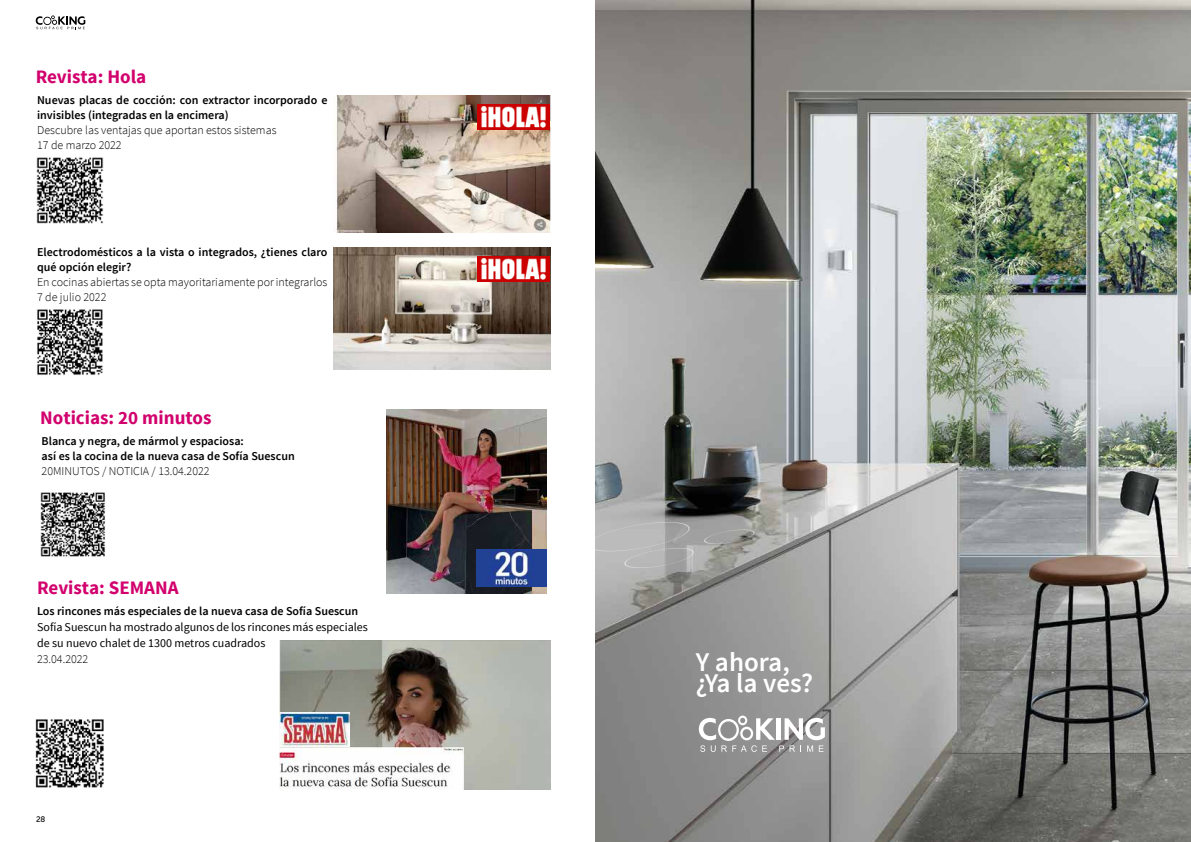
<style>
.page{position:relative;width:1191px;height:842px;background:#fff}
.page>*{position:absolute;margin:0;border:0;box-sizing:border-box;transform-origin:0 0}
.t1{font:600 27px/21px "Source Sans Pro";color:#fff}
.t2{font:700 19px "Source Sans Pro";color:#d2006d}
.t3{font:600 12px/15px "Source Sans Pro";color:#000}
.t4{font:300 12px/15px "Source Sans Pro";color:#000}
.t5{font:12px/16px "Source Sans Pro";color:#000}
.t6{font:8px "Museo Sans 500";color:#000}
</style>
<div class="page">
<svg style="left:36px;top:15px;width:49px;height:14px"></svg>
<img style="left:595px;top:0;width:596px;height:842px">
<svg style="left:699px;top:716px;width:126px;height:36px"></svg>
<svg style="left:595px;top:519px;width:170px;height:51px;background:#aaaba9"></svg>
<img style="left:334px;top:95px;width:216px;height:138px">
<img style="left:334px;top:247px;width:216px;height:123px">
<img style="left:279px;top:640px;width:271px;height:149px">
<img style="left:387px;top:409px;width:159px;height:185px">
<img style="left:36px;top:157px;width:67px;height:66px">
<img style="left:37px;top:309px;width:66px;height:66px">
<img style="left:40px;top:492px;width:65px;height:65px">
<img style="left:35px;top:719px;width:69px;height:69px">
<img style="left:478px;top:104px;width:71px;height:25px">
<img style="left:478px;top:256px;width:71px;height:26px">
<img style="left:476px;top:550px;width:70px;height:36px">
<img style="left:279px;top:712px;width:70px;height:35px">
<h2 class="t2" style="left:36px;top:64px;width:112px">Revista: Hola</h2>
<p class="t3" style="left:37px;top:93px;width:292px">Nuevas placas de cocción: con extractor incorporado e invisibles (integradas en la encimera)</p>
<p class="t4" style="left:37px;top:123px;width:241px">Descubre las ventajas que aportan estos sistemas<br>17 de marzo 2022</p>
<p class="t3" style="left:37px;top:245px;width:292px">Electrodomésticos a la vista o integrados, ¿tienes claro qué opción elegir?</p>
<p class="t4" style="left:37px;top:275px;width:292px">En cocinas abiertas se opta mayoritariamente por integrarlos<br>7 de julio 2022</p>
<h2 class="t2" style="left:40px;top:406px;width:173px">Noticias: 20 minutos</h2>
<p class="t3" style="left:42px;top:434px;width:255px">Blanca y negra, de mármol y espaciosa:<br>así es la cocina de la nueva casa de Sofía Suescun</p>
<p class="t4" style="left:42px;top:464px;width:169px">20MINUTOS / NOTICIA / 13.04.2022</p>
<h2 class="t2" style="left:37px;top:576px;width:143px">Revista: SEMANA</h2>
<p class="t3" style="left:37px;top:604px;width:323px">Los rincones más especiales de la nueva casa de Sofía Suescun</p>
<p class="t5" style="left:37px;top:619px;width:332px">Sofía Suescun ha mostrado algunos de los rincones más especiales de su nuevo chalet de 1300 metros cuadrados</p>
<p class="t4" style="left:37px;top:651px;width:53px">23.04.2022</p>
<p class="t6" style="left:36px;top:815px;width:11px">28</p>
<h1 class="t1" style="left:696px;top:652px;width:119px">Y ahora, ¿Ya la ves?</h1>
</div>
